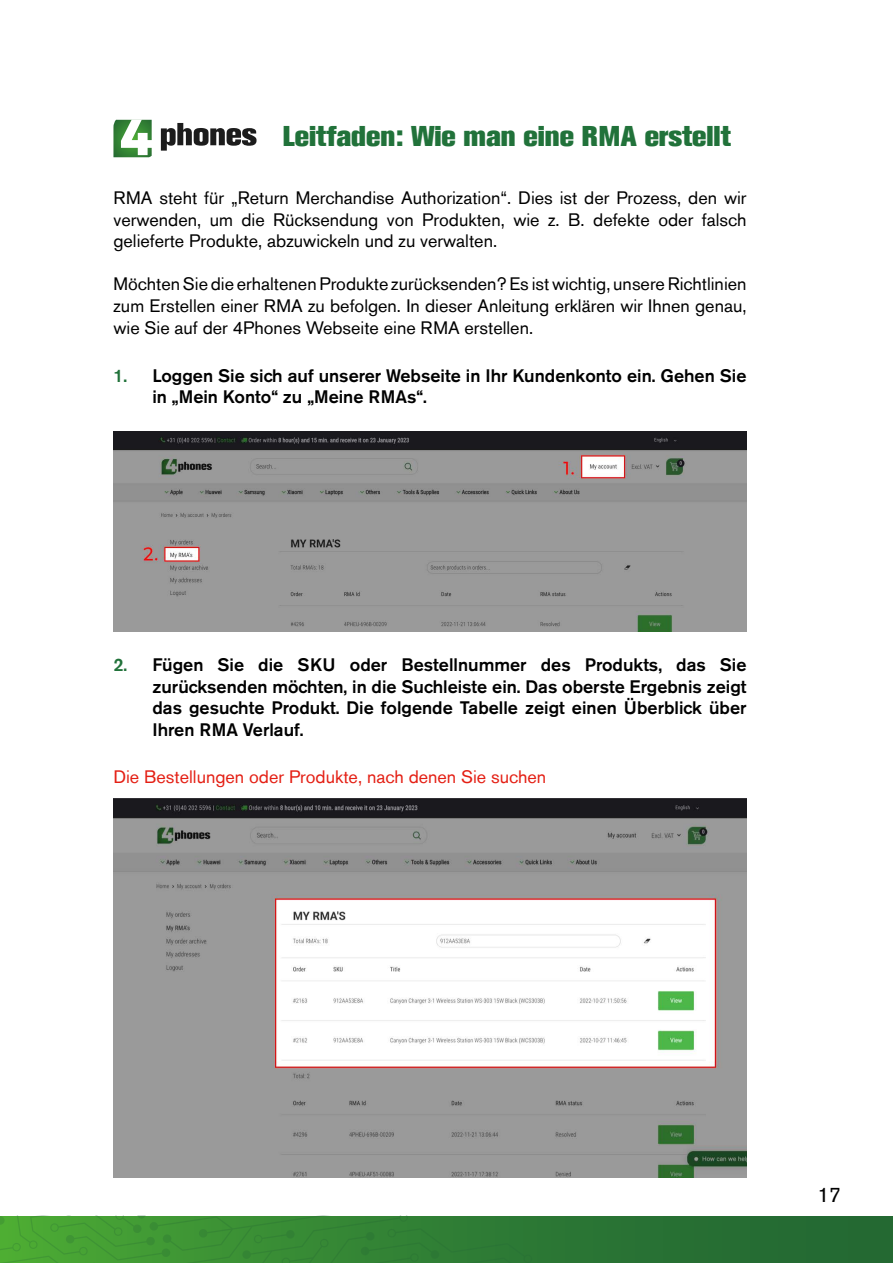
<style>
.page{position:relative;width:893px;height:1263px;background:#fff}
.page>*{position:absolute;margin:0;border:0;box-sizing:border-box;transform-origin:0 0}
.t1{font:800 28.5px "Akzidenz Grotesk BE";color:#21723a}
.t2{font:21px "Akzidenz Grotesk BE";color:#000}
.t3{font:18px/21.6px "Akzidenz Grotesk BE";color:#000;text-align:justify}
.t4{font:500 18px/21.6px "Akzidenz Grotesk BE";color:#000}
.t5{font:18px "Akzidenz Grotesk BE";color:#e41f14}
.t6{font:500 18px "Akzidenz Grotesk BE";color:#21723a}
</style>
<div class="page">
<div style="left:1px;top:1216px;width:892px;height:47px;background:#266e33"></div>
<svg style="left:0;top:1216px;width:551px;height:47px"></svg>
<img style="left:113px;top:432px;width:633px;height:199px">
<img style="left:113px;top:798px;width:633px;height:379px">
<svg style="left:161px;top:123px;width:96px;height:28px"></svg>
<svg style="left:113px;top:119px;width:39px;height:38px"></svg>
<h1 class="t1" style="left:283px;top:119px;width:449px">Leitfaden: Wie man eine RMA erstellt</h1>
<p class="t3" style="left:113px;top:187px;width:635px">RMA steht für „Return Merchandise Authorization“. Dies ist der Prozess, den wir verwenden, um die Rücksendung von Produkten, wie z. B. defekte oder falsch gelieferte Produkte, abzuwickeln und zu verwalten.</p>
<p class="t3" style="left:113px;top:273px;width:635px">Möchten Sie die erhaltenen Produkte zurücksenden? Es ist wichtig, unsere Richtlinien zum Erstellen einer RMA zu befolgen. In dieser Anleitung erklären wir Ihnen genau, wie Sie auf der 4Phones Webseite eine RMA erstellen.</p>
<p class="t6" style="left:113px;top:364px;width:15px">1.</p>
<p class="t4" style="left:152px;top:364px;width:595px">Loggen Sie sich auf unserer Webseite in Ihr Kundenkonto ein. Gehen Sie in „Mein Konto“ zu „Meine RMAs“.</p>
<p class="t4" style="left:152px;top:654px;width:596px;text-align:justify">Fügen Sie die SKU oder Bestellnummer des Produkts, das Sie zurücksenden möchten, in die Suchleiste ein. Das oberste Ergebnis zeigt das gesuchte Produkt. Die folgende Tabelle zeigt einen Überblick über Ihren RMA Verlauf.</p>
<p class="t5" style="left:113px;top:766px;width:434px">Die Bestellungen oder Produkte, nach denen Sie suchen</p>
<p class="t6" style="left:113px;top:654px;width:15px">2.</p>
<p class="t2" style="left:818px;top:1182px;width:25px">17</p>
</div>
